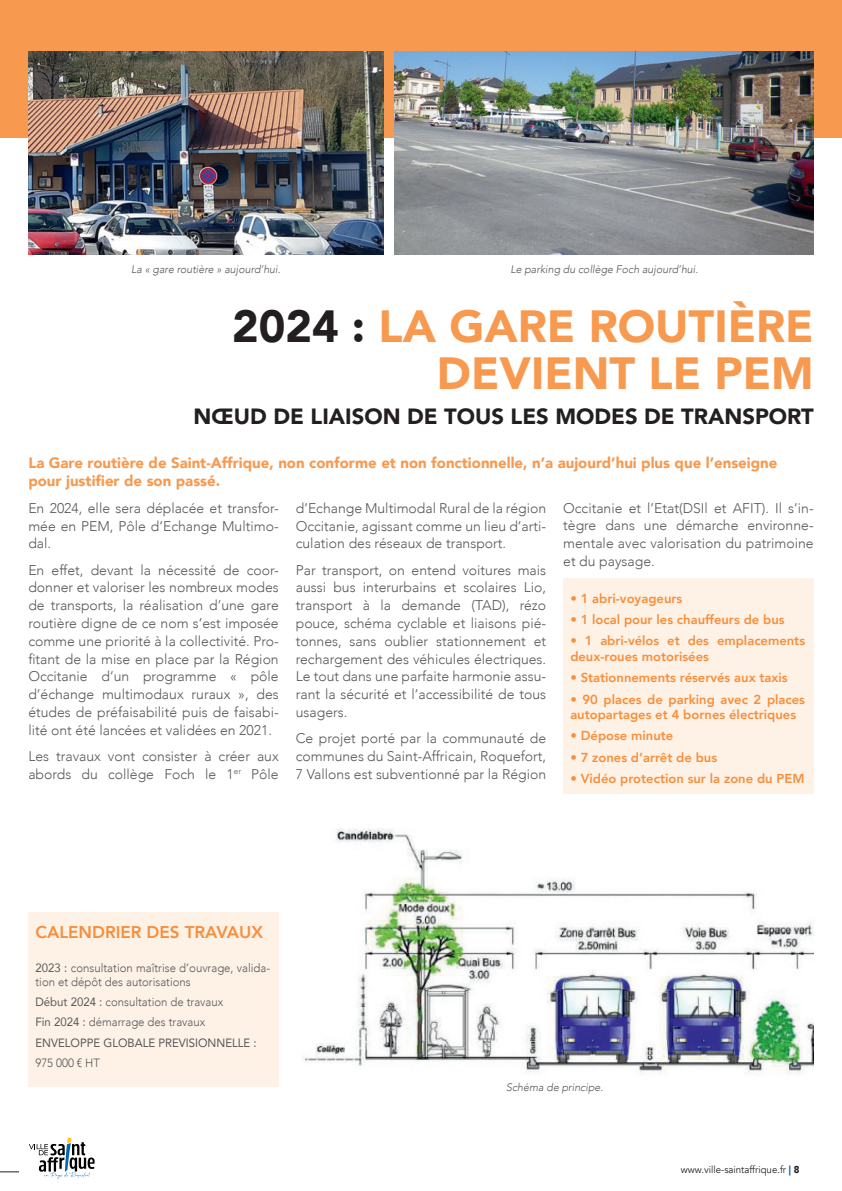
<style>
.page{position:relative;width:842px;height:1191px;background:#fff}
.page>*{position:absolute;margin:0;border:0;box-sizing:border-box;transform-origin:0 0}
.t1{font:900 45px/47px "Avenir";color:#f7994f;text-align:right}
.t2{font:900 22px "Avenir";color:#231f20}
.t3{font:800 17px "Avenir";color:#f68f3c}
.t4{font:900 15px/18px "Avenir";color:#f7994f}
.t5{font:300 14px/17.8px "Avenir";color:#57585a;text-align:justify}
.t6{font:800 13px/15.6px "Avenir";color:#f68f3c}
.t7{font:12px/20.1px "Avenir";color:#57585a;scale:.95 1}
.t8{font:300 12px/14.4px "Avenir";color:#57585a;scale:.95 1}
.t9{font:italic 300 11px "Avenir";color:#57585a}
.t10{font:10px "Avenir";color:#231f20}
.s1{color:#231f20}
.s2{font-weight:400}
.s3{font-weight:300}
.s4{font-weight:900;color:#0166b3}
.s5{font-weight:900}
</style>
<div class="page">
<svg style="left:0;top:1171px;width:19px;height:1px"></svg>
<svg style="left:29px;top:1137px;width:66px;height:42px"></svg>
<img style="left:302px;top:828px;width:512px;height:247px">
<div style="left:0;top:0;width:842px;height:137px;background:#f7994f"></div>
<img style="left:395px;top:51px;width:419px;height:204px">
<img style="left:28px;top:51px;width:355px;height:204px">
<div style="left:28px;top:912px;width:251px;height:174px;background:#fef1e6"></div>
<div style="left:563px;top:578px;width:251px;height:216px;background:#fef1e6"></div>
<svg style="left:344px;top:1043px;width:7px;height:11px"></svg>
<p class="t9" style="left:131px;top:263px;width:151px">La « gare routière » aujourd’hui.</p>
<p class="t9" style="left:510px;top:263px;width:189px">Le parking du collège Foch aujourd’hui.</p>
<h1 class="t1" style="left:232px;top:302px;width:583px"><span class="s1">2024 :</span> LA GARE ROUTIÈRE<br>DEVIENT LE PEM</h1>
<h2 class="t2" style="left:194px;top:397px;width:621px">NŒUD DE LIAISON DE TOUS LES MODES DE TRANSPORT</h2>
<p class="t4" style="left:28px;top:454px;width:751px">La Gare routière de Saint-Affrique, non conforme et non fonctionnelle, n’a aujourd’hui plus que l’enseigne pour justifier de son passé.</p>
<p class="t5" style="left:28px;top:499px;width:252px">En 2024, elle sera déplacée et transfor&shy;mée en PEM, Pôle d’Echange Multimo&shy;dal.</p>
<p class="t5" style="left:28px;top:561px;width:252px">En effet, devant la nécessité de coor&shy;donner et valoriser les nombreux modes de transports, la réalisation d’une gare routière digne de ce nom s’est imposée comme une priorité à la collectivité. Pro&shy;fitant de la mise en place par la Région Occitanie d’un programme « pôle d’échange multimodaux ruraux », des études de préfaisabilité puis de faisabi&shy;lité ont été lancées et validées en 2021.</p>
<p class="t5" style="left:28px;top:747px;width:252px">Les travaux vont consister à créer aux abords du collège Foch le 1<sup>er</sup> Pôle</p>
<p class="t5" style="left:563px;top:499px;width:252px">Occitanie et l’Etat(DSIl et AFIT). Il s’in&shy;tègre dans une démarche environne&shy;mentale avec valorisation du patrimoine et du paysage.</p>
<p class="t5" style="left:296px;top:499px;width:252px">d’Echange Multimodal Rural de la région Occitanie, agissant comme un lieu d’arti&shy;culation des réseaux de transport.</p>
<p class="t5" style="left:296px;top:561px;width:252px">Par transport, on entend voitures mais aussi bus interurbains et scolaires Lio, transport à la demande (TAD), rézo pouce, schéma cyclable et liaisons pié&shy;tonnes, sans oublier stationnement et rechargement des véhicules électriques.<br>Le tout dans une parfaite harmonie assu&shy;rant la sécurité et l’accessibilité de tous usagers.</p>
<p class="t5" style="left:296px;top:729px;width:252px">Ce projet porté par la communauté de communes du Saint-Affricain, Roquefort, 7 Vallons est subventionné par la Région</p>
<p class="t6" style="left:570px;top:590px;width:113px">• 1 abri-voyageurs</p>
<p class="t6" style="left:570px;top:612px;width:216px">• 1 local pour les chauffeurs de bus</p>
<p class="t6" style="left:570px;top:633px;width:236px">• 1 abri-vélos et des emplacements deux-roues motorisées</p>
<p class="t6" style="left:570px;top:670px;width:219px">• Stationnements réservés aux taxis</p>
<p class="t6" style="left:570px;top:691px;width:236px">• 90 places de parking avec 2 places autopartages et 4 bornes électriques</p>
<p class="t6" style="left:570px;top:728px;width:105px">• Dépose minute</p>
<p class="t6" style="left:570px;top:749px;width:148px">• 7 zones d’arrêt de bus</p>
<p class="t6" style="left:570px;top:770px;width:236px">• Vidéo protection sur la zone du PEM</p>
<p class="t3" style="left:35px;top:919px;width:229px">CALENDRIER DES TRAVAUX</p>
<p class="t8" style="left:35px;top:960px;width:249px"><span class="s2">2023 :</span> consultation maîtrise d’ouvrage, valida&shy;tion et dépôt des autorisations</p>
<p class="t7" style="left:35px;top:991px;width:234px">Début 2024 : <span class="s3">consultation de travaux<br></span>Fin 2024 : <span class="s3">démarrage des travaux<br></span>ENVELOPPE GLOBALE PREVISIONNELLE :</p>
<p class="t8" style="left:35px;top:1055px;width:69px">975 000 € HT</p>
<p class="t9" style="left:506px;top:1080px;width:99px">Schéma de principe.</p>
<p class="t10" style="left:681px;top:1163px;width:120px">www.ville-saintaffrique.fr <span class="s4">|</span> <span class="s5">8</span></p>
</div>
